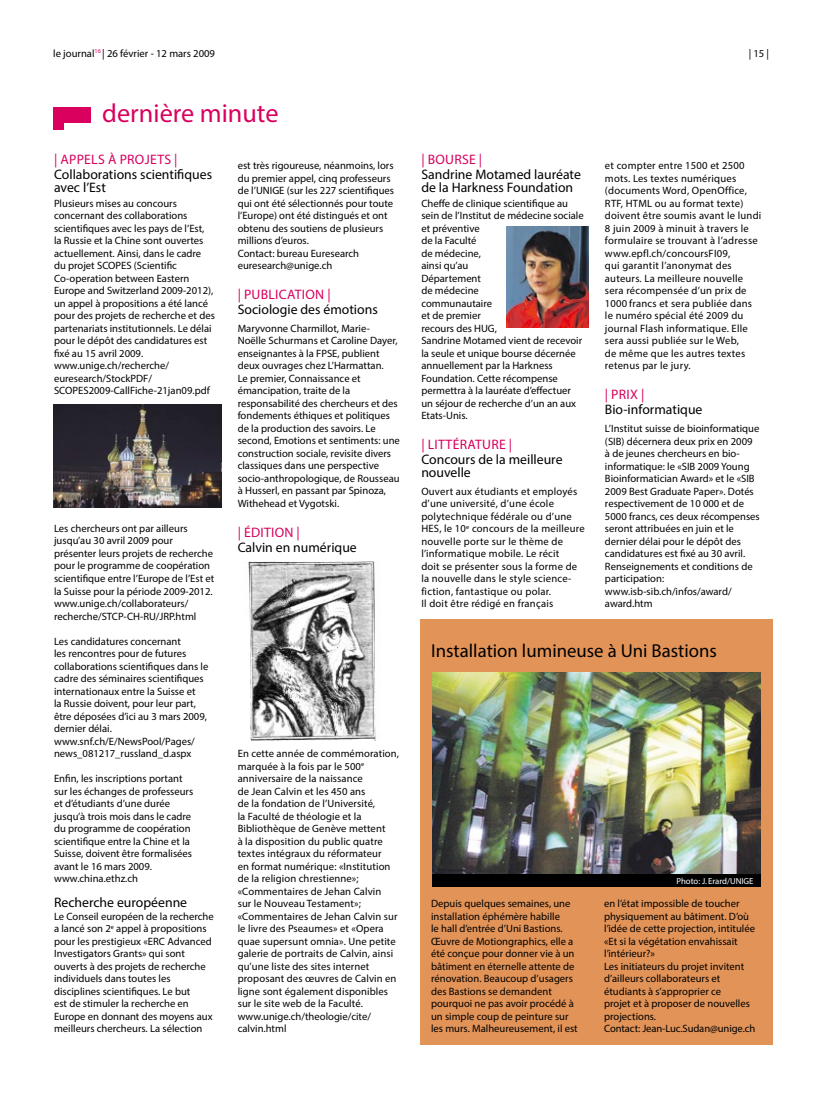
<style>
.page{position:relative;width:833px;height:1099px;background:#fff}
.page>*{position:absolute;margin:0;border:0;box-sizing:border-box;transform-origin:0 0}
.t1{font:26.25px "Myriad Pro";color:#d9005e}
.t2{font:18.75px "Myriad Pro";color:#000}
.t3{font:13.75px/12.5px "Myriad Pro";color:#000}
.t4{font:13.75px "Myriad Pro";letter-spacing:.02em;color:#d9005e}
.t5{font:10.62px/12.5px "Myriad Pro";color:#000}
.t6{font:10.62px/12.5px "Myriad Pro";letter-spacing:.02em;color:#000}
.t7{font:8.75px "Myriad Pro";color:#fff}
</style>
<div class="page">
<div style="left:420px;top:619px;width:352px;height:425px;background:#e29358"></div>
<img style="left:432px;top:672px;width:328px;height:202px">
<div style="left:432px;top:874px;width:328px;height:12px;background:#000"></div>
<div style="left:53px;top:121px;width:11px;height:9px;background:#d9005e"></div>
<div style="left:53px;top:108px;width:37px;height:15px;background:#d9005e"></div>
<img style="left:248px;top:561px;width:128px;height:179px">
<img style="left:506px;top:227px;width:83px;height:100px">
<img style="left:53px;top:405px;width:169px;height:102px">
<p class="t5" style="left:53px;top:47px;width:163px">le journal<sup>16</sup> | 26 février - 12 mars 2009</p>
<p class="t5" style="left:748px;top:47px;width:22px">| 15 |</p>
<h1 class="t1" style="left:102px;top:97px;width:178px">dernière minute</h1>
<p class="t4" style="left:54px;top:151px;width:23px">| appels</p>
<p class="t4" style="left:108px;top:151px;width:71px">àprojets |</p>
<p class="t3" style="left:54px;top:168px;width:160px">Collaborations scientifiques avec l’Est</p>
<p class="t5" style="left:54px;top:197px;width:162px">Plusieurs mises au concours concernant des collaborations scientifiques avec les pays de l’Est,<br>la Russie et la Chine sont ouvertes actuellement. Ainsi, dans le cadre du projet SCOPES (Scientific<br>Co-operation between Eastern<br>Europe and Switzerland 2009-2012), un appel à propositions a été lancé pour des projets de recherche et des partenariats institutionnels. Le délai pour le dépôt des candidatures est fixé au 15 avril 2009. www.unige.ch/recherche/ euresearch/StockPDF/<br>SCOPES2009-CallFiche-21jan09.pdf</p>
<p class="t5" style="left:54px;top:522px;width:162px">Les chercheurs ont par ailleurs jusqu’au 30 avril 2009 pour présenter leurs projets de recherche pour le programme de coopération scientifique entre l’Europe de l’Est et la Suisse pour la période 2009-2012. www.unige.ch/collaborateurs/ recherche/STCP-CH-RU/JRP.html</p>
<p class="t5" style="left:54px;top:634px;width:156px">Les candidatures concernant<br>les rencontres pour de futures collaborations scientifiques dans le cadre des séminaires scientifiques internationaux entre la Suisse et<br>la Russie doivent, pour leur part, être déposées d’ici au 3 mars 2009, dernier délai. www.snf.ch/E/NewsPool/Pages/ news_081217_russland_d.aspx</p>
<p class="t5" style="left:54px;top:772px;width:141px">Enfin, les inscriptions portant sur les échanges de professeurs et d’étudiants d’une durée jusqu’à trois mois dans le cadre du programme de coopération scientifique entre la Chine et la<br>Suisse, doivent être formalisées avant le 16 mars 2009. www.china.ethz.ch</p>
<p class="t3" style="left:54px;top:896px;width:135px">Recherche européenne</p>
<p class="t5" style="left:54px;top:909px;width:161px">Le Conseil européen de la recherche a lancé son 2<sup>e</sup> appel à propositions pour les prestigieux «ERC Advanced Investigators Grants» qui sont ouverts à des projets de recherche individuels dans toutes les disciplines scientifiques. Le but<br>est de stimuler la recherche en Europe en donnant des moyens aux meilleurs chercheurs. La sélection</p>
<p class="t5" style="left:238px;top:159px;width:158px">est très rigoureuse, néanmoins, lors du premier appel, cinq professeurs de l’UNIGE (sur les 227 scientifiques qui ont été sélectionnés pour toute l’Europe) ont été distingués et ont obtenu des soutiens de plusieurs millions d’euros.<br>Contact: bureau Euresearch euresearch@unige.ch</p>
<p class="t4" style="left:238px;top:286px;width:15px">| public</p>
<p class="t4" style="left:287px;top:286px;width:45px">ation |</p>
<p class="t3" style="left:238px;top:303px;width:142px">Sociologie des émotions</p>
<p class="t5" style="left:238px;top:322px;width:164px">Maryvonne Charmillot, Marie-Noëlle Schurmans et Caroline Dayer, enseignantes à la FPSE, publient deux ouvrages chez L’Harmattan.<br>Le premier, Connaissance et émancipation, traite de la responsabilité des chercheurs et des fondements éthiques et politiques de la production des savoirs. Le second, Emotions et sentiments: une construction sociale, revisite divers classiques dans une perspective socio-anthropologique, de Rousseau à Husserl, en passant par Spinoza, Withehead et Vygotski.</p>
<p class="t4" style="left:238px;top:523px;width:64px">| édition |</p>
<p class="t3" style="left:238px;top:540px;width:121px">Calvin en numérique</p>
<p class="t5" style="left:238px;top:747px;width:163px">En cette année de commémoration, marquée à la fois par le 500<sup>e </sup>anniversaire de la naissance<br>de Jean Calvin et les 450 ans<br>de la fondation de l’Université,<br>la Faculté de théologie et la<br>Bibliothèque de Genève mettent<br>à la disposition du public quatre textes intégraux du réformateur<br>en format numérique: «Institution de la religion chrestienne»; «Commentaires de Jehan Calvin<br>sur le Nouveau Testament»; «Commentaires de Jehan Calvin sur le livre des Pseaumes» et «Opera quae supersunt omnia». Une petite galerie de portraits de Calvin, ainsi qu’une liste des sites internet proposant des œuvres de Calvin en ligne sont également disponibles sur le site web de la Faculté. www.unige.ch/theologie/cite/ calvin.html</p>
<p class="t4" style="left:421px;top:151px;width:33px">| bourse</p>
<p class="t4" style="left:479px;top:151px;width:5px">|</p>
<p class="t3" style="left:421px;top:168px;width:161px">Sandrine Motamed lauréate de la Harkness Foundation</p>
<p class="t5" style="left:421px;top:197px;width:164px">Cheffe de clinique scientifique au sein de l’Institut de médecine sociale et préventive<br>de la Faculté<br>de médecine,<br>ainsi qu’au<br>Département<br>de médecine<br>communautaire<br>et de premier<br>recours des HUG,<br>Sandrine Motamed vient de recevoir la seule et unique bourse décernée annuellement par la Harkness<br>Foundation. Cette récompense permettra à la lauréate d’effectuer un séjour de recherche d’un an aux<br>Etats-Unis.</p>
<p class="t4" style="left:421px;top:436px;width:70px">| littérature</p>
<p class="t4" style="left:509px;top:436px;width:5px">|</p>
<p class="t3" style="left:421px;top:453px;width:143px">Concours de la meilleure nouvelle</p>
<p class="t6" style="left:421px;top:484px;width:165px">Ouvert aux étudiants et employés d’une université, d’une école polytechnique fédérale ou d’une<br>HES, le 10<sup>e</sup> concours de la meilleure nouvelle porte sur le thème de l’informatique mobile. Le récit<br>doit se présenter sous la forme de la nouvelle dans le style science&shy;fiction, fantastique ou polar.<br>Il doit être rédigé en français</p>
<p class="t6" style="left:605px;top:159px;width:158px">et compter entre 1500 et 2500 mots. Les textes numériques (documents Word, OpenOffice,<br>RTF, HTML ou au format texte) doivent être soumis avant le lundi<br>8 juin 2009 à minuit à travers le formulaire se trouvant à l’adresse www.epfl.ch/concoursFI09,<br>qui garantit l’anonymat des auteurs. La meilleure nouvelle sera récompensée d’un prix de<br>1000 francs et sera publiée dans le numéro spécial été 2009 du journal Flash informatique. Elle sera aussi publiée sur le Web,<br>de même que les autres textes retenus par le jury.</p>
<p class="t4" style="left:605px;top:386px;width:14px">| prix</p>
<p class="t4" style="left:641px;top:386px;width:5px">|</p>
<p class="t3" style="left:605px;top:403px;width:99px">Bio-informatique</p>
<p class="t5" style="left:605px;top:422px;width:156px">L’Institut suisse de bioinformatique (SIB) décernera deux prix en 2009 à de jeunes chercheurs en bio&shy;informatique: le «SIB 2009 Young<br>Bioinformatician Award» et le «SIB<br>2009 Best Graduate Paper». Dotés respectivement de 10 000 et de<br>5000 francs, ces deux récompenses seront attribuées en juin et le dernier délai pour le dépôt des candidatures est fixé au 30 avril.<br>Renseignements et conditions de participation: www.isb-sib.ch/infos/award/ award.htm</p>
<h2 class="t2" style="left:431px;top:639px;width:287px">Installation lumineuse à Uni Bastions</h2>
<p class="t7" style="left:676px;top:875px;width:79px">Photo: J. Erard/UNIGE</p>
<p class="t5" style="left:431px;top:897px;width:148px">Depuis quelques semaines, une installation éphémère habille<br>le hall d’entrée d’Uni Bastions.<br>Œuvre de Motiongraphics, elle a été conçue pour donner vie à un bâtiment en éternelle attente de rénovation. Beaucoup d’usagers des Bastions se demandent pourquoi ne pas avoir procédé à un simple coup de peinture sur les murs. Malheureusement, il est</p>
<p class="t5" style="left:604px;top:897px;width:153px">en l’état impossible de toucher physiquement au bâtiment. D’où l’idée de cette projection, intitulée «Et si la végétation envahissait l’intérieur?»<br>Les initiateurs du projet invitent d’ailleurs collaborateurs et étudiants à s’approprier ce<br>projet et à proposer de nouvelles projections.<br>Contact: Jean-Luc.Sudan@unige.ch</p>
</div>
